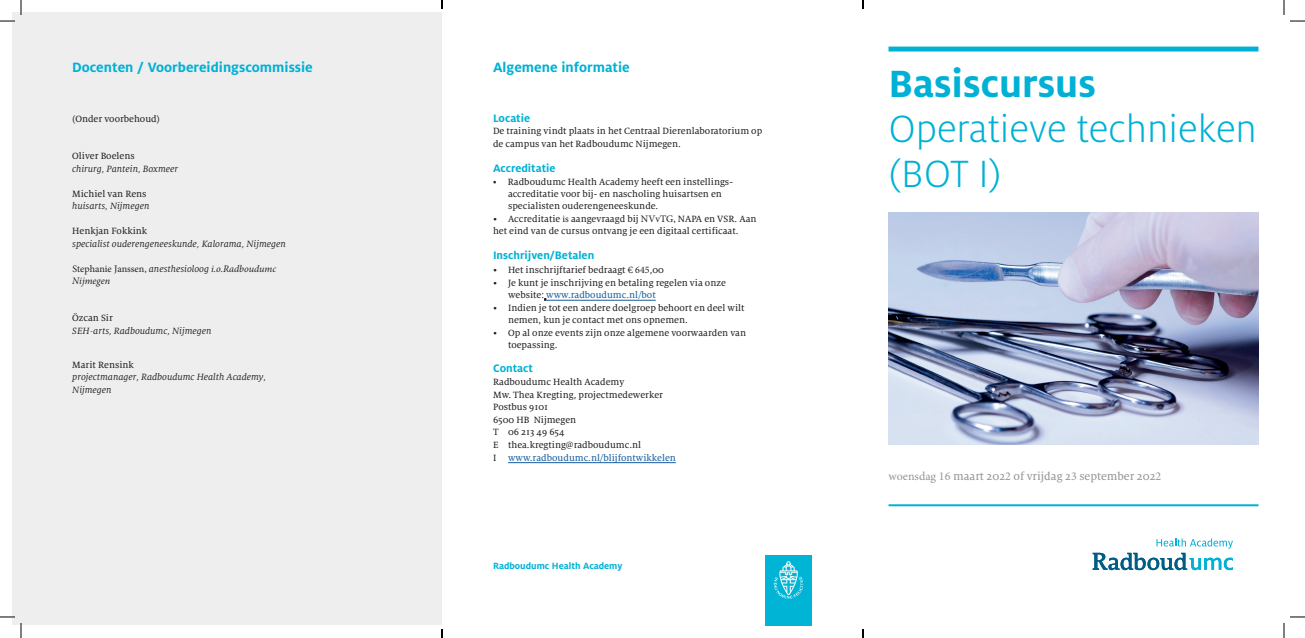
<style>
.page{position:relative;width:1305px;height:638px;background:#fff}
.page>*{position:absolute;margin:0;border:0;box-sizing:border-box;transform-origin:0 0}
.t1{font:300 42px/45px "Milo OT";color:#00b1d5}
.t2{font:700 42px "Milo OT";color:#00b1d5}
.t3{font:700 15px "Milo OT";color:#00b1d5}
.t4{font:700 12px "Milo OT";color:#00b1d5}
.t5{font:12px "Milo Serif OT Text";color:#939598}
.t6{font:10px/12.5px "Milo Serif OT Text";color:#231f20}
.t7{font:italic 10px/12.5px "Milo Serif OT";color:#231f20}
.t8{font:italic 10px/11.9px "Minion Pro";color:#231f20}
.t9{font:700 10px "Milo OT";color:#00b1d5}
.s1{font-style:normal}
.s2{font-family:"Milo Serif OT"}
.s3{font-family:"Minion Pro"}
.s4{color:#175d9e}
</style>
<div class="page">
<hr style="left:888px;top:47px;width:370px;height:4px;background:#00b1d5">
<img style="left:888px;top:212px;width:370px;height:232px">
<hr style="left:888px;top:504px;width:370px;height:2px;background:#00b1d5">
<svg style="left:1092px;top:538px;width:141px;height:32px"></svg>
<div style="left:765px;top:554px;width:47px;height:71px;background:#00b4d6"></div>
<svg style="left:774px;top:561px;width:29px;height:37px"></svg>
<hr style="left:546px;top:300px;width:110px;height:1px;background:#175d9e">
<hr style="left:508px;top:462px;width:168px;height:1px;background:#175d9e">
<div style="left:12px;top:12px;width:430px;height:613px;background:#eeeeef"></div>
<svg style="left:0;top:0;width:22px;height:22px"></svg>
<svg style="left:0;top:616px;width:22px;height:21px"></svg>
<svg style="left:1283px;top:0;width:22px;height:22px"></svg>
<svg style="left:1283px;top:616px;width:22px;height:21px"></svg>
<svg style="left:441px;top:0;width:2px;height:9px"></svg>
<svg style="left:441px;top:629px;width:2px;height:8px"></svg>
<svg style="left:862px;top:0;width:2px;height:9px"></svg>
<svg style="left:862px;top:629px;width:2px;height:8px"></svg>
<h2 class="t3" style="left:72px;top:58px;width:242px">Docenten / Voorbereidingscommissie</h2>
<p class="t6" style="left:72px;top:112px;width:89px">(Onder voorbehoud)</p>
<p class="t6" style="left:72px;top:150px;width:64px">Oliver Boelens</p>
<p class="t7" style="left:72px;top:162px;width:107px">chirurg, Pantein, Boxmeer</p>
<p class="t6" style="left:72px;top:187px;width:76px">Michiel van Rens</p>
<p class="t7" style="left:72px;top:200px;width:79px">huisarts, Nijmegen</p>
<p class="t6" style="left:72px;top:225px;width:76px">Henkjan Fokkink</p>
<p class="t7" style="left:72px;top:237px;width:215px">specialist ouderengeneeskunde, Kalorama, Nijmegen</p>
<p class="t8" style="left:72px;top:263px;width:205px"><span class="s1">Stephanie Janssen,</span> <span class="s2">anesthesioloog</span> i.o.Radboudumc<br>Nijmegen</p>
<p class="t6" style="left:72px;top:312px;width:42px">Özcan Sir</p>
<p class="t7" style="left:72px;top:324px;width:141px">SEH-arts, Radboudumc, Nijmegen</p>
<p class="t6" style="left:72px;top:358px;width:63px">Marit Rensink</p>
<p class="t7" style="left:72px;top:371px;width:195px">projectmanager, Radboudumc Health Academy,<br>Nijmegen</p>
<h2 class="t3" style="left:493px;top:58px;width:138px">Algemene informatie</h2>
<p class="t4" style="left:493px;top:111px;width:39px">Locatie</p>
<p class="t6" style="left:493px;top:125px;width:271px">De training vindt plaats in het Centraal Dierenlaboratorium op de campus van het Radboudumc Nijmegen.</p>
<p class="t4" style="left:493px;top:161px;width:64px">Accreditatie</p>
<p class="t6" style="left:508px;top:176px;width:226px;line-height:12.1px;text-indent:-15px">• Radboudumc Health Academy heeft een instellings&shy;accreditatie voor bij- en nascholing huisartsen en specialisten ouderengeneeskunde.</p>
<p class="t6" style="left:493px;top:212px;width:265px">• Accreditatie <span class="s3">is</span> aangevraagd bij <span class="s3">NVvTG,</span> NAPA en VSR. Aan het eind van de cursus ontvang je een digitaal certificaat.</p>
<p class="t4" style="left:493px;top:248px;width:103px">Inschrijven/Betalen</p>
<p class="t6" style="left:493px;top:264px;width:172px">• Het inschrijftarief bedraagt € <span class="s3">645</span>,00</p>
<p class="t6" style="left:508px;top:276px;width:219px;text-indent:-15px">• Je kunt je inschrijving en betaling regelen via onze website: <span class="s4">www.radboudumc.nl/bot</span></p>
<p class="t6" style="left:508px;top:301px;width:238px;text-indent:-15px">• Indien je tot een andere doelgroep behoort en deel wilt nemen, kun je contact met ons opnemen.</p>
<p class="t6" style="left:508px;top:326px;width:240px;text-indent:-15px">• Op al onze events zijn onze algemene voorwaarden van toepassing.</p>
<p class="t4" style="left:493px;top:361px;width:41px">Contact</p>
<p class="t6" style="left:493px;top:376px;width:184px">Radboudumc Health Academy<br>Mw. Thea Kregting, projectmedewerker<br>Postbus 9101<br>6500 HB Nijmegen<br>T 06 213 49 654<br>E thea.kregting@radboudumc.nl<br>I <span class="s4">www.radboudumc.nl/blijfontwikkelen</span></p>
<p class="t9" style="left:493px;top:559px;width:131px">Radboudumc Health Academy</p>
<h1 class="t2" style="left:888px;top:60px;width:209px">Basiscursus</h1>
<h1 class="t1" style="left:888px;top:107px;width:370px">Operatieve technieken (BOT I)</h1>
<p class="t5" style="left:889px;top:469px;width:274px"><span class="s3">woensdag 16</span> maart 202<span class="s3">2</span> of vrijdag 2<span class="s3">3</span> september 202<span class="s3">2</span></p>
</div>
